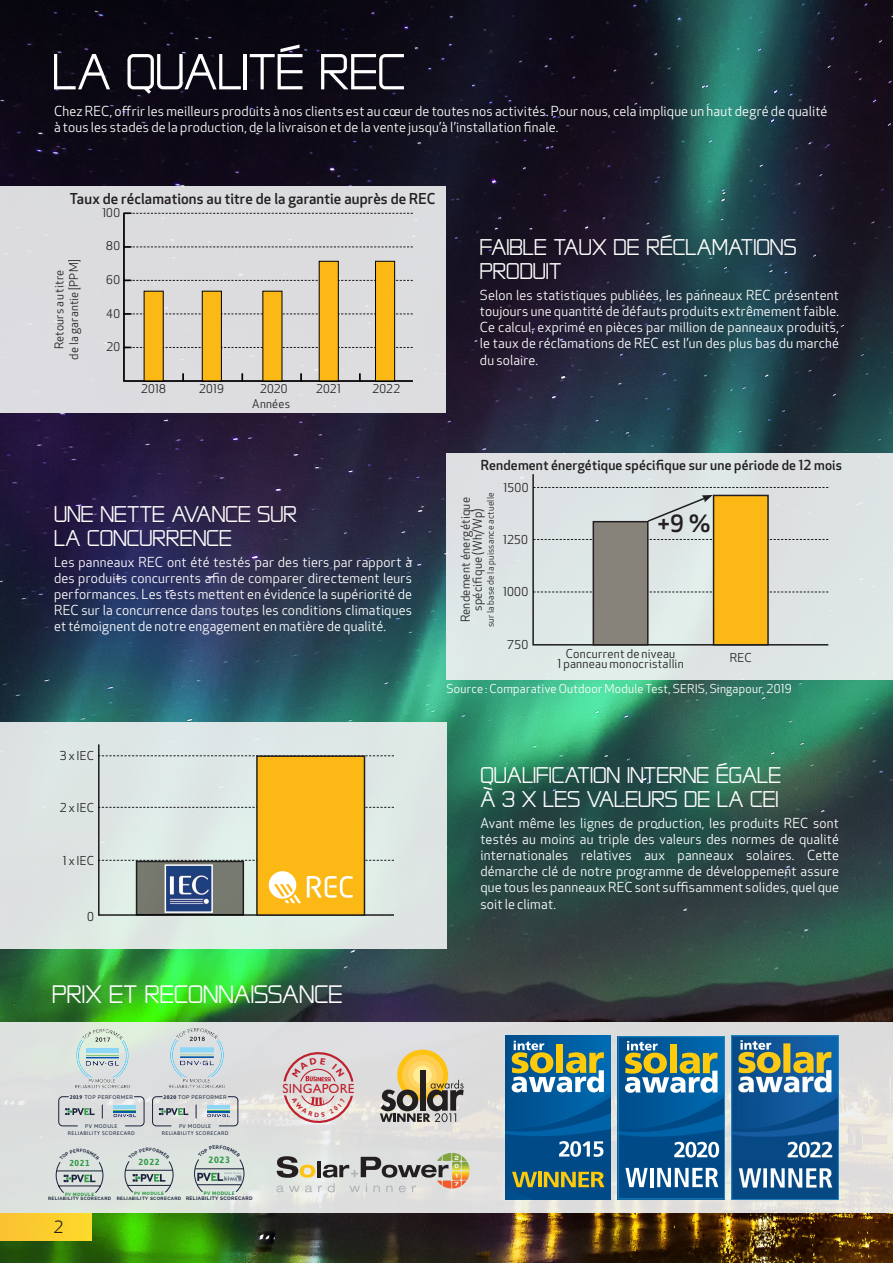
<style>
.page{position:relative;width:893px;height:1263px;background:#fff}
.page>*{position:absolute;margin:0;border:0;box-sizing:border-box;transform-origin:0 0}
.Contents_Level_2{font:60px "REC Tech 2011";color:#fff}
.Contents_Level_2-2{font:30px "REC Tech 2011";letter-spacing:.005em;color:#fff}
.t1{font:27px/24px "REC Tech 2011";color:#fff}
.Paragraph_Style_2{font:500 23.25px "Apex New";color:#231f20}
.t2{font:16.5px "Apex New";color:#231f20}
.t3{font:500 14.7px "Apex New";letter-spacing:.01em;color:#231f20}
.t4{font:13.5px/16.2px "Apex New";letter-spacing:.015em;color:#fff;text-align:justify}
.t5{font:500 13.5px "Apex New";letter-spacing:.015em;color:#231f20}
.t6{font:13.2px "Gill Sans";letter-spacing:.005em;color:#bf202e}
.t7{font:12px/10.5px "Apex New";letter-spacing:.02em;color:#231f20;text-align:center}
.Paragraph_Style_2-2{font:12px "Apex New";letter-spacing:.02em;color:#fff}
.t8{font:11.7px/14.7px "Apex New";letter-spacing:.025em;color:#231f20;text-align:center}
.t9{font:700 9.3px "Asap";color:#2f9946}
.t10{font:9px "Apex New";letter-spacing:.03em;color:#231f20}
.t11{font:700 8.85px "Asap";color:#2f9946}
.t12{font:700 8.7px "Asap";color:#2f9946}
.t13{font:5.25px/6.6px "Asap";letter-spacing:.075em;color:#19223c;text-align:center}
.t14{font:500 5.25px "Raleway";letter-spacing:.075em;color:#19223c}
.t15{font:700 4.95px/4.7px "Raleway";letter-spacing:.075em;color:#19223b;text-align:center}
.t16{font:700 4.65px/4.3px "Raleway";letter-spacing:.075em;color:#19223b;text-align:center}
.s1{font-family:"Asap";font-weight:700}
.s2{font-weight:800;color:#2f9946}
</style>
<div class="page">
<img style="left:0;top:0;width:893px;height:1263px">
<div style="left:0;top:187px;width:446px;height:226px;background:#dcdce0"></div>
<div style="left:446px;top:453px;width:447px;height:227px;background:#dee5e5"></div>
<div style="left:0;top:722px;width:446px;height:227px;background:#dde5e3"></div>
<svg style="left:0;top:1022px;width:893px;height:190px;background:#dedfdd"></svg>
<svg style="left:97px;top:744px;width:297px;height:172px"></svg>
<svg style="left:98px;top:755px;width:296px;height:1px"></svg>
<svg style="left:98px;top:807px;width:296px;height:1px"></svg>
<svg style="left:98px;top:860px;width:296px;height:1px"></svg>
<div style="left:257px;top:756px;width:107px;height:159px;background:#fcb814"></div>
<div style="left:256px;top:755px;width:109px;height:161px;border:2px solid #231f20"></div>
<svg style="left:269px;top:871px;width:32px;height:32px"></svg>
<svg style="left:307px;top:876px;width:46px;height:22px"></svg>
<div style="left:137px;top:861px;width:106px;height:54px;background:#767a6e"></div>
<div style="left:136px;top:861px;width:108px;height:54px;border:2px solid #231f20"></div>
<img style="left:168px;top:867px;width:42px;height:43px">
<div style="left:165px;top:864px;width:48px;height:49px;border:2px solid #fff"></div>
<svg style="left:397px;top:1049px;width:51px;height:51px"></svg>
<div style="left:402px;top:1055px;width:41px;height:40px;background:#fecc4e;border-radius:50%"></div>
<div style="left:408px;top:1061px;width:29px;height:28px;background:#fed667;border-radius:50%"></div>
<div style="left:413px;top:1066px;width:19px;height:18px;background:#ffec96;border-radius:50%"></div>
<div style="left:420px;top:1070px;width:5px;height:41px;background:#231f20"></div>
<svg style="left:380px;top:1080px;width:84px;height:42px;background:#928977"></svg>
<svg style="left:618px;top:1036px;width:106px;height:163px;background:#357498"></svg>
<div style="left:505px;top:1035px;width:106px;height:164px;background:linear-gradient(to right,#004c89,#006bb2)"></div>
<svg style="left:505px;top:1041px;width:106px;height:158px;background:#336f8b"></svg>
<svg style="left:276px;top:1153px;width:194px;height:39px;background:#bdbaaf"></svg>
<img style="left:169px;top:1028px;width:56px;height:60px">
<img style="left:73px;top:1028px;width:57px;height:60px">
<svg style="left:58px;top:1096px;width:37px;height:31px"></svg>
<svg style="left:102px;top:1104px;width:1px;height:14px"></svg>
<svg style="left:114px;top:1096px;width:31px;height:31px"></svg>
<svg style="left:152px;top:1096px;width:36px;height:31px"></svg>
<svg style="left:196px;top:1104px;width:1px;height:14px"></svg>
<svg style="left:207px;top:1096px;width:32px;height:31px"></svg>
<img style="left:731px;top:1035px;width:108px;height:164px">
<svg style="left:532px;top:474px;width:298px;height:172px"></svg>
<svg style="left:533px;top:487px;width:295px;height:1px"></svg>
<svg style="left:533px;top:539px;width:295px;height:1px"></svg>
<svg style="left:533px;top:592px;width:295px;height:1px"></svg>
<div style="left:593px;top:522px;width:55px;height:123px;background:#87827a"></div>
<div style="left:593px;top:521px;width:56px;height:124px;border:2px solid #231f20"></div>
<div style="left:714px;top:495px;width:54px;height:150px;background:#fcb814"></div>
<div style="left:713px;top:495px;width:56px;height:150px;border:2px solid #231f20"></div>
<svg style="left:123px;top:213px;width:291px;height:169px"></svg>
<svg style="left:647px;top:495px;width:66px;height:28px"></svg>
<div style="left:0;top:1207px;width:93px;height:35px;background:#636366;opacity:.03"></div>
<svg style="left:283px;top:1052px;width:72px;height:72px;background:#ddc8c9"></svg>
<svg style="left:56px;top:1148px;width:48px;height:45px;background:#c4cbca"></svg>
<svg style="left:124px;top:1147px;width:50px;height:46px;background:#c5cdca"></svg>
<svg style="left:194px;top:1145px;width:51px;height:48px;background:#c5cecb"></svg>
<p class="Contents_Level_2" style="left:52px;top:44px;width:354px">LA QUALITÉ REC</p>
<p class="t4" style="left:54px;top:103px;width:775px">Chez REC, offrir les meilleurs produits à nos clients est au cœur de toutes nos activités. Pour nous, cela implique un haut degré de qualité à tous les stades de la production, de la livraison et de la vente jusqu’à l’installation finale.</p>
<p class="t3" style="left:70px;top:189px;width:367px">Taux de réclamations au titre de la garantie auprès de REC</p>
<p class="t8" style="left:102px;top:206px;width:19px">100</p>
<p class="t8" style="left:52px;top:359px;width:101px;rotate:-90deg">Retours au titre<br>de la garantie [PPM]</p>
<p class="t8" style="left:106px;top:239px;width:15px">80</p>
<p class="t8" style="left:106px;top:273px;width:15px">60</p>
<p class="t8" style="left:106px;top:306px;width:15px">40</p>
<p class="t8" style="left:106px;top:339px;width:15px">20</p>
<p class="t8" style="left:141px;top:381px;width:26px">2018</p>
<p class="t8" style="left:199px;top:381px;width:26px">2019</p>
<p class="t8" style="left:260px;top:381px;width:29px">2020</p>
<p class="t8" style="left:316px;top:381px;width:26px">2021</p>
<p class="t8" style="left:372px;top:381px;width:29px">2022</p>
<p class="t8" style="left:252px;top:396px;width:39px">Années</p>
<p class="t1" style="left:480px;top:235px;width:318px">FAIBLE TAUX DE RÉCLAMATIONS<br>PRODUIT</p>
<p class="t4" style="left:480px;top:287px;width:361px">Selon les statistiques publiées, les panneaux REC présentent toujours une quantité de défauts produits extrêmement faible.<br>Ce calcul, exprimé en pièces par million de panneaux produits, le taux de réclamations de REC est l’un des plus bas du marché du solaire.</p>
<p class="t1" style="left:54px;top:501px;width:244px">UNE NETTE AVANCE SUR<br>LA CONCURRENCE</p>
<p class="t4" style="left:54px;top:553px;width:360px">Les panneaux REC ont été testés par des tiers par rapport à des produits concurrents afin de comparer directement leurs performances. Les tests mettent en évidence la supériorité de REC sur la concurrence dans toutes les conditions climatiques et témoignent de notre engagement en matière de qualité.</p>
<p class="t5" style="left:481px;top:456px;width:363px">Rendement énergétique spécifique sur une période de 12 mois</p>
<p class="t7" style="left:504px;top:483px;width:26px">1500</p>
<p class="t7" style="left:459px;top:622px;width:127px;line-height:12px;rotate:-90deg">Rendement énergétique spécifique (Wh/Wp)</p>
<p class="t10" style="left:485px;top:627px;width:137px;rotate:-90deg">sur la base de la puissance actuelle</p>
<p class="t7" style="left:503px;top:534px;width:27px">1250</p>
<p class="t7" style="left:503px;top:586px;width:27px">1000</p>
<p class="t7" style="left:507px;top:639px;width:22px">750</p>
<p class="Paragraph_Style_2" style="left:657px;top:508px;width:55px">+9 %</p>
<p class="t7" style="left:557px;top:648px;width:128px">Concurrent de niveau<br>1 panneau monocristallin</p>
<p class="t7" style="left:730px;top:652px;width:23px">REC</p>
<p class="Paragraph_Style_2-2" style="left:446px;top:681px;width:347px">Source : Comparative Outdoor Module Test, SERIS, Singapour, 2019</p>
<p class="t7" style="left:60px;top:751px;width:36px">3 x IEC</p>
<p class="t7" style="left:60px;top:802px;width:36px">2 x IEC</p>
<p class="t7" style="left:63px;top:855px;width:33px">1 x IEC</p>
<p class="t7" style="left:87px;top:911px;width:8px">0</p>
<p class="t1" style="left:480px;top:762px;width:302px">QUALIFICATION INTERNE ÉGALE<br>À 3 X LES VALEURS DE LA CEI</p>
<p class="t4" style="left:480px;top:814px;width:360px">Avant même les lignes de production, les produits REC sont testés au moins au triple des valeurs des normes de qualité internationales relatives aux panneaux solaires. Cette démarche clé de notre programme de développement assure que tous les panneaux REC sont suffisamment solides, quel que soit le climat.</p>
<p class="Contents_Level_2-2" style="left:52px;top:981px;width:292px">PRIX ET RECONNAISSANCE</p>
<p class="t14" style="left:70px;top:1094px;width:65px"><span class="s1">2019</span> TOP PERFORMER</p>
<p class="t13" style="left:68px;top:1123px;width:68px">PV MODULE<br>RELIABILITY SCORECARD</p>
<p class="t14" style="left:164px;top:1094px;width:65px"><span class="s1">2020</span> TOP PERFORMER</p>
<p class="t13" style="left:162px;top:1123px;width:68px">PV MODULE<br>RELIABILITY SCORECARD</p>
<p class="t12" style="left:69px;top:1156px;width:22px">2021</p>
<p class="t11" style="left:139px;top:1155px;width:22px">2022</p>
<p class="t9" style="left:208px;top:1153px;width:23px">2023</p>
<p class="t15" style="left:186px;top:1191px;width:68px"><span class="s2">PV MODULE<br></span>RELIABILITY SCORECARD</p>
<p class="t16" style="left:117px;top:1192px;width:66px"><span class="s2">PV MODULE<br></span>RELIABILITY SCORECARD</p>
<p class="t16" style="left:48px;top:1192px;width:64px"><span class="s2">PV MODULE<br></span>RELIABILITY SCORECARD</p>
<p class="t2" style="left:54px;top:1217px;width:11px">2</p>
<p class="t6" style="left:283px;top:1081px;width:73px">SINGAPORE</p>
</div>
